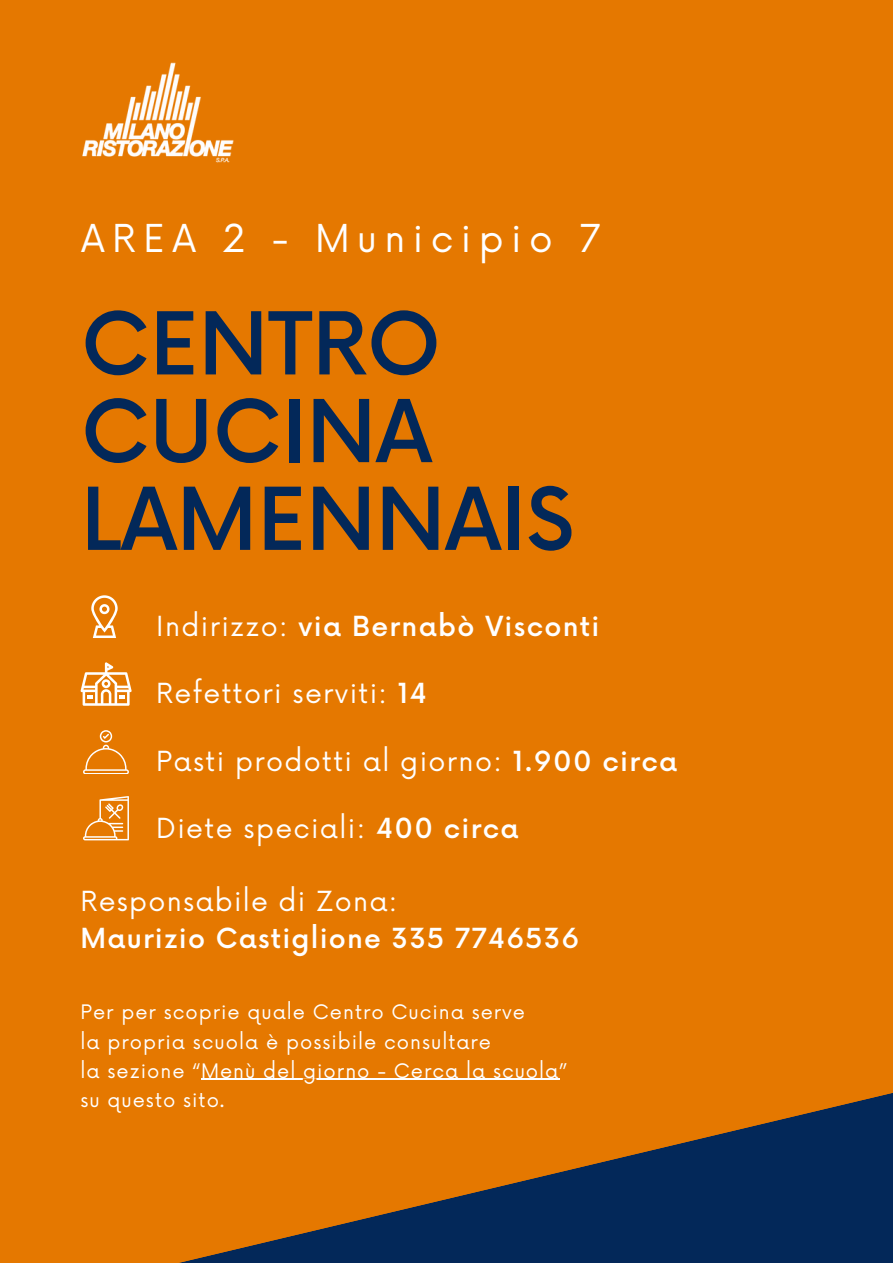
<style>
.page{position:relative;width:893px;height:1264px;background:#fff}
.page>*{position:absolute;margin:0;border:0;box-sizing:border-box;transform-origin:0 0}
.t1{font:500 84.3px/87.6px "Now";color:#032859}
.t2{font:37.5px "Now";letter-spacing:.2em;color:#fff}
.t3{font:27px "Now";letter-spacing:.05em;color:#fff}
.t4{font:500 27px "Now";letter-spacing:.045em;color:#fff}
.t5{font:19.5px "Now";letter-spacing:.05em;color:#fff}
.s1{font-weight:400}
.s2{font-weight:500}
</style>
<div class="page">
<div style="left:0;top:0;width:892px;height:1262px;background:#e57800"></div>
<svg style="left:183px;top:1078px;width:709px;height:184px"></svg>
<img style="left:82px;top:62px;width:152px;height:101px">
<svg style="left:83px;top:730px;width:46px;height:44px"></svg>
<svg style="left:83px;top:796px;width:46px;height:44px"></svg>
<svg style="left:80px;top:662px;width:51px;height:43px"></svg>
<svg style="left:91px;top:595px;width:27px;height:43px"></svg>
<hr style="left:201px;top:1078px;width:358px;height:1px;background:#fff">
<p class="t2" style="left:81px;top:217px;width:521px">AREA 2 - Municipio 7</p>
<p class="t1" style="left:81px;top:305px;width:361px">CENTRO<br>CUCINA</p>
<p class="t1" style="left:81px;top:481px;width:494px">LAMENNAIS</p>
<p class="t4" style="left:156px;top:611px;width:444px"><span class="s1">Indirizzo:</span> via Bernabò Visconti</p>
<p class="t3" style="left:156px;top:678px;width:272px">Refettori serviti: <span class="s2">14</span></p>
<p class="t3" style="left:156px;top:746px;width:522px">Pasti prodotti al giorno: <span class="s2">1.900 circa</span></p>
<p class="t3" style="left:156px;top:813px;width:364px">Diete speciali: <span class="s2">400 circa</span></p>
<p class="t3" style="left:80px;top:885px;width:318px">Responsabile di Zona:</p>
<p class="t4" style="left:80px;top:923px;width:500px">Maurizio Castiglione 335 7746536</p>
<p class="t5" style="left:80px;top:1001px;width:446px">Per per scoprie quale Centro Cucina serve</p>
<p class="t5" style="left:80px;top:1030px;width:412px">la propria scuola è possibile consultare</p>
<p class="t5" style="left:80px;top:1059px;width:488px">la sezione “Menù del giorno - Cerca la scuola”</p>
<p class="t5" style="left:80px;top:1089px;width:145px">su questo sito.</p>
</div>
